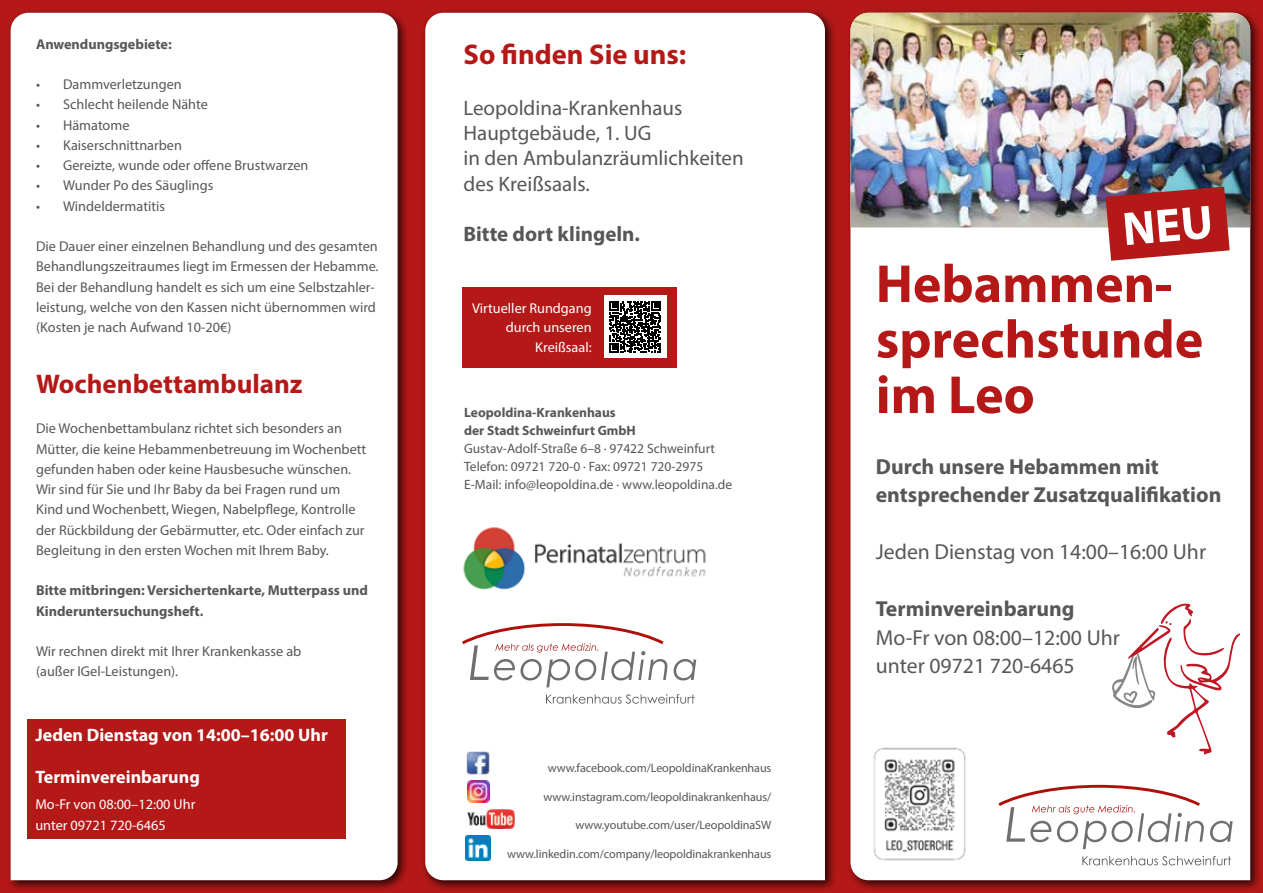
<style>
.page{position:relative;width:1263px;height:893px;background:#b41918}
.page>*{position:absolute;margin:0;border:0;box-sizing:border-box;transform-origin:0 0}
.t1{font:700 54px/55.5px "Myriad Pro";color:#b41918}
.t2{font:700 28.5px "Myriad Pro";color:#b41918}
.t3{font:700 27px "Myriad Pro";color:#b41918}
.t4{font:700 21.75px/28.5px "Myriad Pro";color:#575756}
.t5{font:21.75px/28.5px "Myriad Pro";color:#575756}
.t6{font:21px/25.3px "Myriad Pro";color:#575756}
.t7{font:700 21px "Myriad Pro";color:#575756}
.t8{font:700 18px "Myriad Pro";color:#fff}
.t9{font:14.25px/20.2px "Myriad Pro";color:#575756}
.t10{font:700 14.25px/20.2px "Myriad Pro";color:#575756}
.t11{font:14.25px/19.5px "Myriad Pro";color:#fff}
.t12{font:13.5px/18px "Myriad Pro";color:#575756}
.t13{font:700 13.5px/18px "Myriad Pro";color:#575756}
.t14{font:12.15px "Myriad Pro";letter-spacing:-.01em;color:#575756}
</style>
<div class="page">
<div style="left:846px;top:8px;width:416px;height:884px;background:#000;opacity:.75"></div>
<div style="left:850px;top:227px;width:400px;height:653px;background:#fff"></div>
<img style="left:850px;top:13px;width:400px;height:214px">
<div style="left:421px;top:8px;width:416px;height:884px;background:#000;opacity:.75"></div>
<div style="left:425px;top:13px;width:400px;height:867px;background:#fff"></div>
<div style="left:6px;top:8px;width:403px;height:884px;background:#000;opacity:.75"></div>
<div style="left:11px;top:13px;width:387px;height:867px;background:#fff"></div>
<img style="left:459px;top:525px;width:251px;height:65px">
<img style="left:466px;top:751px;width:25px;height:25px">
<img style="left:466px;top:836px;width:25px;height:25px">
<img style="left:467px;top:780px;width:22px;height:22px">
<img style="left:466px;top:808px;width:50px;height:21px">
<img style="left:872px;top:739px;width:101px;height:123px">
<svg style="left:1111px;top:603px;width:129px;height:152px;background:#f7ebec"></svg>
<div style="left:27px;top:719px;width:319px;height:120px;background:#b41918"></div>
<div style="left:462px;top:287px;width:215px;height:81px;background:#b41918"></div>
<div style="left:604px;top:295px;width:63px;height:63px;background:#fff"></div>
<svg style="left:609px;top:301px;width:52px;height:52px"></svg>
<svg style="left:1082px;top:856px;width:149px;height:9px"></svg>
<svg style="left:998px;top:785px;width:235px;height:64px;background:#ece4e4"></svg>
<svg style="left:546px;top:694px;width:149px;height:10px"></svg>
<svg style="left:462px;top:623px;width:234px;height:64px;background:#ece5e5"></svg>
<svg style="left:1105px;top:187px;width:125px;height:74px"></svg>
<p class="t10" style="left:36px;top:33px;width:137px">Anwendungsgebiete:</p>
<p class="t9" style="left:36px;top:74px;width:147px">• Dammverletzungen</p>
<p class="t9" style="left:36px;top:94px;width:173px">• Schlecht heilende Nähte</p>
<p class="t9" style="left:36px;top:114px;width:95px">• Hämatome</p>
<p class="t9" style="left:36px;top:135px;width:147px">• Kaiserschnittnarben</p>
<p class="t9" style="left:36px;top:155px;width:274px">• Gereizte, wunde oder offene Brustwarzen</p>
<p class="t9" style="left:36px;top:175px;width:179px">• Wunder Po des Säuglings</p>
<p class="t9" style="left:36px;top:195px;width:130px">• Windeldermatitis</p>
<p class="t9" style="left:36px;top:236px;width:344px">Die Dauer einer einzelnen Behandlung und des gesamten Behandlungszeitraumes liegt im Ermessen der Hebamme.<br>Bei der Behandlung handelt es sich um eine Selbstzahler&shy;leistung, welche von den Kassen nicht übernommen wird (Kosten je nach Aufwand 10-20€)</p>
<h3 class="t3" style="left:36px;top:366px;width:268px">Wochenbettambulanz</h3>
<p class="t9" style="left:36px;top:418px;width:332px">Die Wochenbettambulanz richtet sich besonders an Mütter, die keine Hebammenbetreuung im Wochenbett gefunden haben oder keine Hausbesuche wünschen.<br>Wir sind für Sie und Ihr Baby da bei Fragen rund um Kind und Wochenbett, Wiegen, Nabelpflege, Kontrolle der Rückbildung der Gebärmutter, etc. Oder einfach zur Begleitung in den ersten Wochen mit Ihrem Baby.</p>
<p class="t10" style="left:36px;top:580px;width:333px">Bitte mitbringen: Versichertenkarte, Mutterpass und<br>Kinderuntersuchungsheft.</p>
<p class="t9" style="left:36px;top:641px;width:267px">Wir rechnen direkt mit Ihrer Krankenkasse ab (außer IGel-Leistungen).</p>
<p class="t8" style="left:35px;top:723px;width:294px">Jeden Dienstag von 14:00–16:00 Uhr</p>
<p class="t8" style="left:35px;top:765px;width:166px">Terminvereinbarung</p>
<p class="t11" style="left:35px;top:794px;width:161px;line-height:21px">Mo-Fr von 08:00–12:00 Uhr unter 09721 720-6465</p>
<h2 class="t2" style="left:463px;top:36px;width:224px">So finden Sie uns:</h2>
<h3 class="t6" style="left:463px;top:95px;width:282px">Leopoldina-Krankenhaus<br>Hauptgebäude, 1. UG<br>in den Ambulanzräumlichkeiten des Kreißsaals.</h3>
<h3 class="t7" style="left:463px;top:221px;width:178px">Bitte dort klingeln.</h3>
<p class="t11" style="left:472px;top:298px;width:121px;text-align:right">Virtueller Rundgang durch unseren<br>Kreißsaal:</p>
<p class="t13" style="left:464px;top:403px;width:173px">Leopoldina-Krankenhaus der Stadt Schweinfurt GmbH</p>
<p class="t12" style="left:464px;top:440px;width:270px">Gustav-Adolf-Straße 6–8 · 97422 Schweinfurt<br>Telefon: 09721 720-0 · Fax: 09721 720-2975<br>E-Mail: info@leopoldina.de · www.leopoldina.de</p>
<p class="t14" style="left:548px;top:760px;width:225px">www.facebook.com/LeopoldinaKrankenhaus</p>
<p class="t14" style="left:544px;top:789px;width:229px">www.instagram.com/leopoldinakrankenhaus/</p>
<p class="t14" style="left:576px;top:817px;width:197px">www.youtube.com/user/LeopoldinaSW</p>
<p class="t14" style="left:507px;top:846px;width:266px">www.linkedin.com/company/leopoldinakrankenhaus</p>
<h1 class="t1" style="left:876px;top:254px;width:329px">Hebammen&shy;sprechstunde im Leo</h1>
<h3 class="t4" style="left:876px;top:451px;width:347px">Durch unsere Hebammen mit entsprechender Zusatzqualifikation</h3>
<h3 class="t5" style="left:876px;top:537px;width:332px">Jeden Dienstag von 14:00–16:00 Uhr</h3>
<h3 class="t4" style="left:876px;top:594px;width:200px">Terminvereinbarung</h3>
<h3 class="t5" style="left:876px;top:623px;width:246px">Mo-Fr von 08:00–12:00 Uhr unter 09721 720-6465</h3>
</div>
